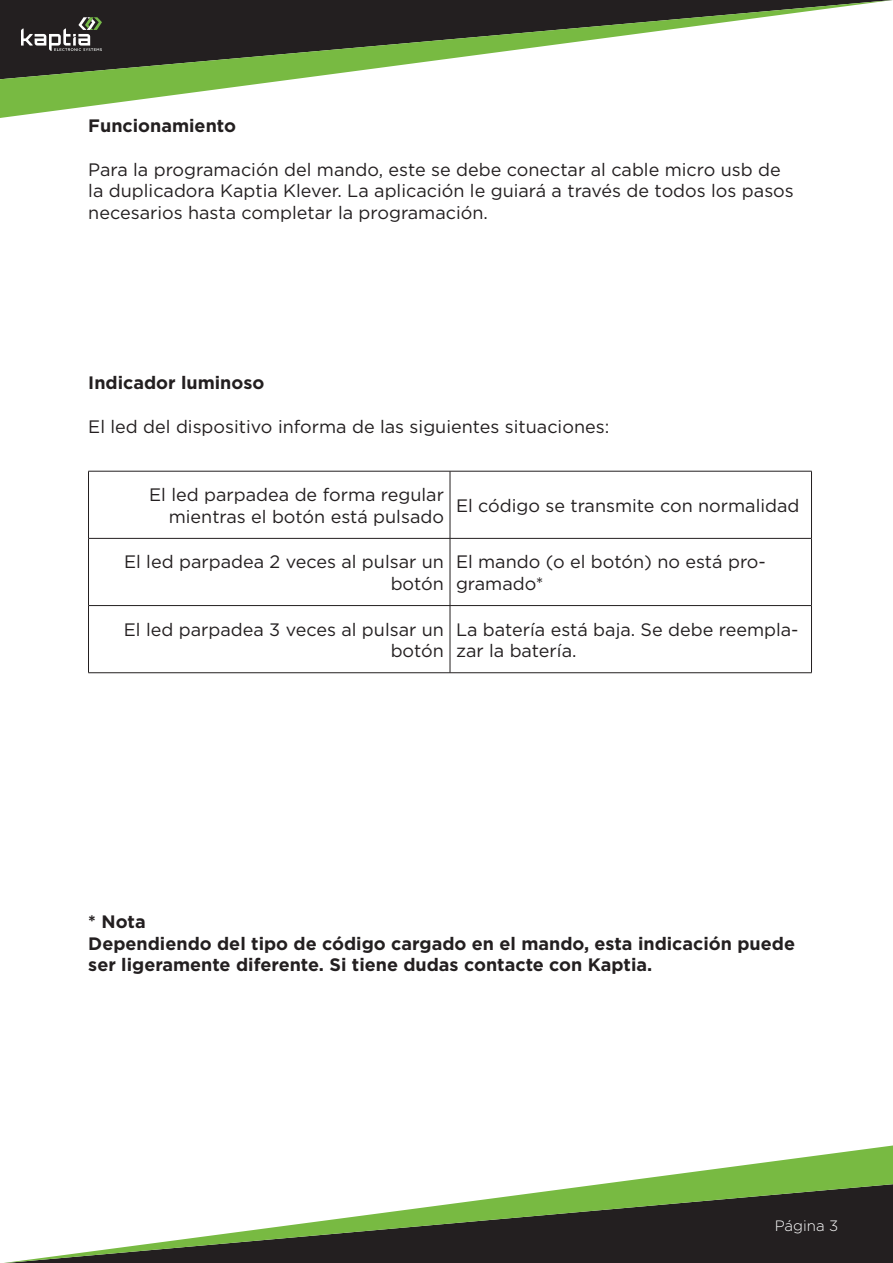
<style>
.page{position:relative;width:893px;height:1263px;background:#fff}
.page>*{position:absolute;margin:0;border:0;box-sizing:border-box;transform-origin:0 0}
.t1{font:18px/21.6px "Gotham";color:#231f20}
.t2{font:700 18px/21.6px "Gotham";color:#231f20}
.t3{font:300 15px "Gotham";color:#fff}
</style>
<div class="page">
<svg style="left:0;top:0;width:893px;height:118px"></svg>
<svg style="left:4px;top:1145px;width:889px;height:118px"></svg>
<svg style="left:21px;top:17px;width:81px;height:34px;background:#565552"></svg>
<hr style="left:88px;top:471px;width:362px;height:1px;background:#231f20">
<hr style="left:88px;top:471px;width:1px;height:67px;background:#231f20">
<hr style="left:450px;top:471px;width:362px;height:1px;background:#231f20">
<hr style="left:450px;top:471px;width:1px;height:67px;background:#231f20">
<hr style="left:811px;top:471px;width:1px;height:67px;background:#231f20">
<hr style="left:88px;top:538px;width:362px;height:1px;background:#231f20">
<hr style="left:88px;top:539px;width:1px;height:66px;background:#231f20">
<hr style="left:450px;top:538px;width:362px;height:1px;background:#231f20">
<hr style="left:450px;top:539px;width:1px;height:66px;background:#231f20">
<hr style="left:811px;top:539px;width:1px;height:66px;background:#231f20">
<hr style="left:88px;top:605px;width:362px;height:1px;background:#231f20">
<hr style="left:88px;top:606px;width:1px;height:66px;background:#231f20">
<hr style="left:450px;top:605px;width:362px;height:1px;background:#231f20">
<hr style="left:450px;top:606px;width:1px;height:66px;background:#231f20">
<hr style="left:811px;top:606px;width:1px;height:66px;background:#231f20">
<hr style="left:88px;top:672px;width:362px;height:1px;background:#231f20">
<hr style="left:450px;top:672px;width:362px;height:1px;background:#231f20">
<p class="t2" style="left:88px;top:115px;width:149px">Funcionamiento</p>
<p class="t1" style="left:88px;top:158px;width:707px">Para la programación del mando, este se debe conectar al cable micro usb de la duplicadora Kaptia Klever. La aplicación le guiará a través de todos los pasos necesarios hasta completar la programación.</p>
<p class="t2" style="left:88px;top:372px;width:178px">Indicador luminoso</p>
<p class="t1" style="left:88px;top:415px;width:522px">El led del dispositivo informa de las siguientes situaciones:</p>
<p class="t1" style="left:149px;top:484px;width:296px;text-align:right">El led parpadea de forma regular mientras el botón está pulsado</p>
<p class="t1" style="left:456px;top:494px;width:345px">El código se transmite con normalidad</p>
<p class="t1" style="left:124px;top:551px;width:321px;text-align:right">El led parpadea 2 veces al pulsar un botón</p>
<p class="t1" style="left:456px;top:551px;width:311px">El mando (o el botón) no está pro&shy;gramado*</p>
<p class="t1" style="left:124px;top:618px;width:322px;text-align:right">El led parpadea 3 veces al pulsar un botón</p>
<p class="t1" style="left:456px;top:618px;width:344px">La batería está baja. Se debe reempla&shy;zar la batería.</p>
<p class="t2" style="left:88px;top:911px;width:59px">* Nota</p>
<p class="t2" style="left:88px;top:932px;width:708px">Dependiendo del tipo de código cargado en el mando, esta indicación puede ser ligeramente diferente. Si tiene dudas contacte con Kaptia.</p>
<p class="t3" style="left:775px;top:1216px;width:65px">Página 3</p>
</div>
